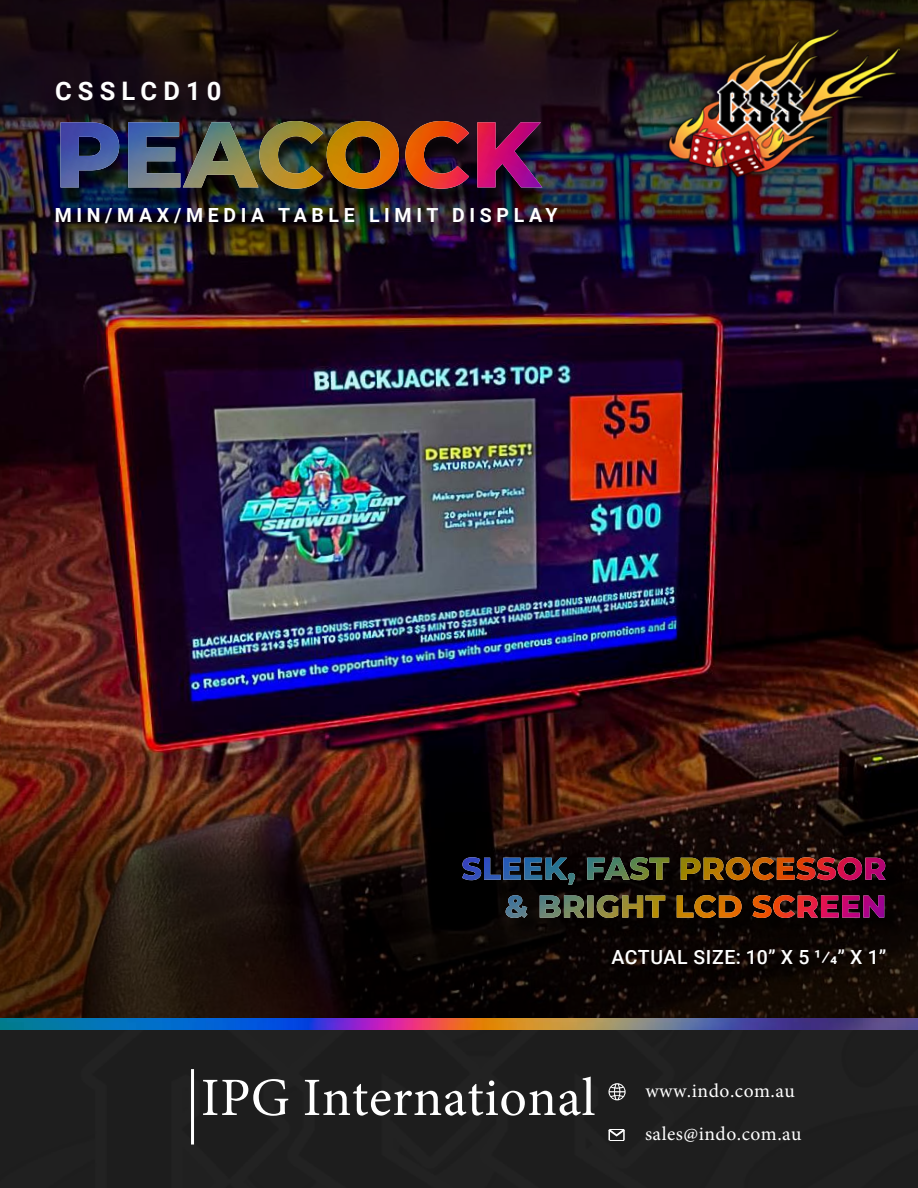
<style>
.page{position:relative;width:918px;height:1188px;background:#fff}
.page>*{position:absolute;margin:0;border:0;box-sizing:border-box;transform-origin:0 0}
.t1{font:54px "Minion Pro";letter-spacing:.01em;color:#fff}
.t2{font:700 25.5px "Roboto";letter-spacing:.24em;color:#fff}
.t3{font:19.5px "Minion Pro";letter-spacing:.025em;color:#fff}
.t4{font:700 19.5px "Roboto";letter-spacing:.24em;color:#fff}
.t5{font:500 19.5px "Roboto";letter-spacing:.035em;color:#fff}
</style>
<div class="page">
<img style="left:0;top:0;width:918px;height:1018px">
<img style="left:0;top:1018px;width:918px;height:12px">
<div style="left:0;top:1030px;width:918px;height:158px;background:#1e1e1e"></div>
<div style="left:50px;top:89px;width:180px;height:34px;background:#000;opacity:.75"></div>
<div style="left:50px;top:215px;width:517px;height:31px;background:#000;opacity:.75"></div>
<div style="left:54px;top:128px;width:497px;height:84px;background:#000;opacity:.75"></div>
<img style="left:61px;top:121px;width:481px;height:68px">
<div style="left:606px;top:956px;width:289px;height:30px;background:#000;opacity:.75"></div>
<div style="left:465px;top:860px;width:438px;height:76px;background:#070201"></div>
<svg style="left:795px;top:895px;width:89px;height:23px"></svg>
<img style="left:506px;top:895px;width:289px;height:23px">
<svg style="left:462px;top:857px;width:424px;height:28px"></svg>
<img style="left:726px;top:857px;width:136px;height:23px">
<div style="left:660px;top:20px;width:247px;height:165px;background:#000;opacity:.75"></div>
<img style="left:666px;top:27px;width:233px;height:153px">
<hr style="left:191px;top:1069px;width:3px;height:76px;background:#fff">
<svg style="left:608px;top:1083px;width:18px;height:17px"></svg>
<svg style="left:608px;top:1129px;width:17px;height:12px"></svg>
<h2 class="t2" style="left:55px;top:73px;width:168px">CSSLCD10</h2>
<p class="t4" style="left:55px;top:202px;width:504px">MIN/MAX/MEDIA TABLE LIMIT DISPLAY</p>
<p class="t5" style="left:611px;top:943px;width:277px">ACTUAL SIZE: 10” X 5 1/4” X 1”</p>
<h1 class="t1" style="left:201px;top:1062px;width:396px">IPG International</h1>
<p class="t3" style="left:645px;top:1078px;width:151px">www.indo.com.au</p>
<p class="t3" style="left:645px;top:1121px;width:158px">sales@indo.com.au</p>
</div>
